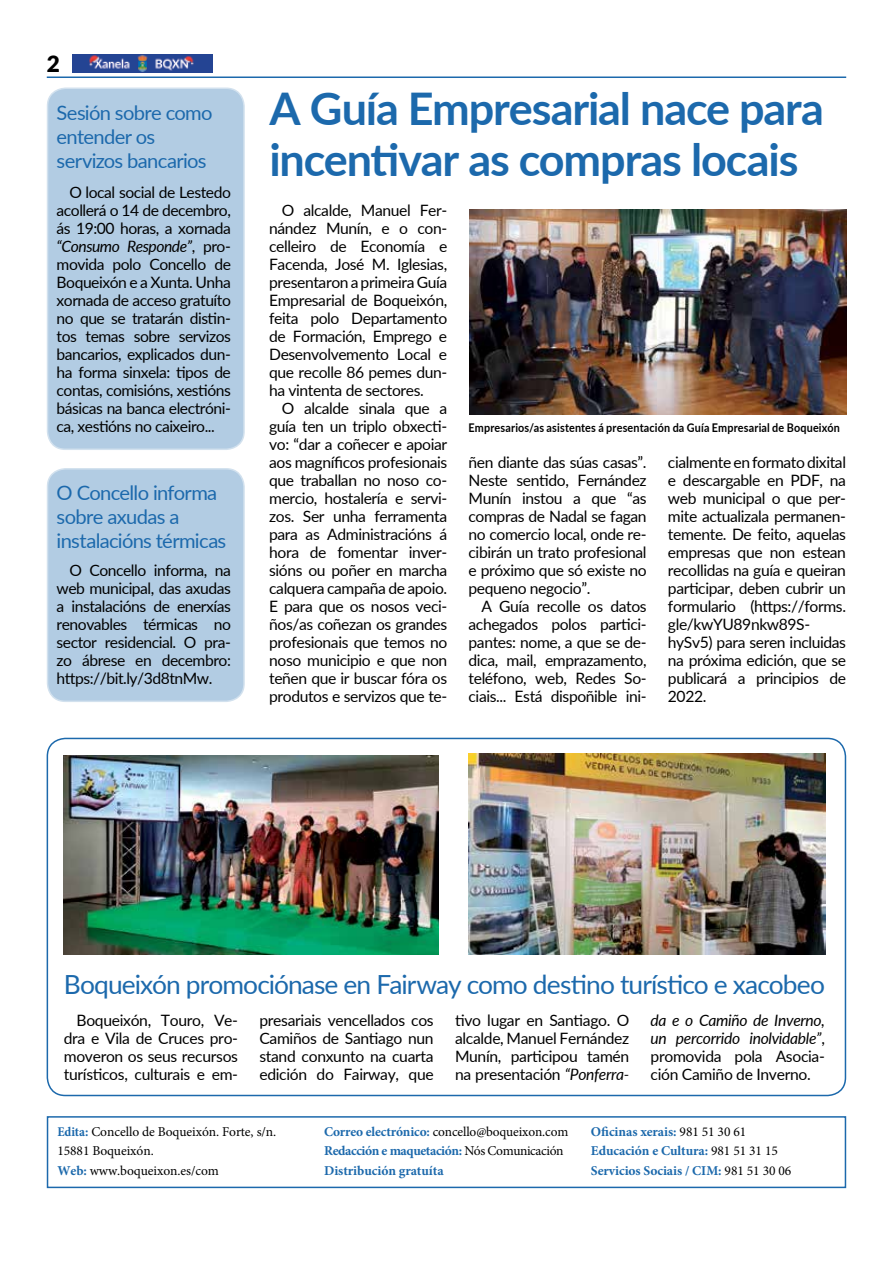
<style>
.page{position:relative;width:893px;height:1263px;background:#fff}
.page>*{position:absolute;margin:0;border:0;box-sizing:border-box;transform-origin:0 0}
.t1{font:700 45px/51px "Lato";letter-spacing:-.025em;color:#1c69ac}
.t2{font:26.4px "Lato";letter-spacing:-.035em;color:#1c69ac}
.t3{font:900 22.5px "Lato";color:#000}
.t4{font:19.95px/24px "Lato";letter-spacing:-.035em;color:#1c69ac}
.t5{font:15.6px/18px "Lato";letter-spacing:-.025em;color:#000;text-align:justify}
.t6{font:italic 15.6px/18px "Lato";letter-spacing:-.02em;color:#000;text-align:justify}
.t7{font:700 13.5px/19.5px "Minion Pro";letter-spacing:-.005em;color:#1c69ac}
.t8{font:13.5px/19.5px "Minion Pro";letter-spacing:-.005em;color:#000}
.t9{font:700 12px "Lato";letter-spacing:.015em;color:#000;scale:.9 1}
.s1{font-style:italic}
.s2{font-style:normal}
.s3{font-weight:700;font-stretch:condensed;color:#1c69ac}
.s4{font-weight:700;color:#1c69ac}
.s5{font-weight:400;color:#000}
</style>
<div class="page">
<hr style="left:47px;top:77px;width:799px;height:1px;background:#1c69ac">
<img style="left:72px;top:54px;width:141px;height:18px">
<div style="left:47px;top:1116px;width:799px;height:72px;border:2px solid #1c69ac"></div>
<div style="left:47px;top:738px;width:799px;height:358px;border:2px solid #1c69ac;border-radius:18px"></div>
<img style="left:469px;top:753px;width:357px;height:201px">
<img style="left:64px;top:756px;width:374px;height:198px">
<div style="left:48px;top:88px;width:196px;height:361px;background:#b2cce3;border-radius:18px"></div>
<div style="left:47px;top:88px;width:198px;height:362px;border:2px solid #d2e1ee;border-radius:18px"></div>
<img style="left:469px;top:210px;width:377px;height:204px">
<div style="left:48px;top:469px;width:196px;height:232px;background:#b2cce3;border-radius:18px"></div>
<div style="left:47px;top:468px;width:198px;height:234px;border:2px solid #d2e1ee;border-radius:18px"></div>
<h3 class="t3" style="left:47px;top:47px;width:15px">2</h3>
<p class="t4" style="left:57px;top:100px;width:157px">Sesión sobre como entender os servizos bancarios</p>
<p class="t5" style="left:57px;top:183px;width:176px;text-indent:13px">O local social de Lestedo acollerá o 14 de decembro, ás 19:00 horas, a xornada <span class="s1">“Consumo Responde”</span>, pro&shy;movida polo Concello de Boqueixón e a Xunta. Unha xornada de acceso gratuíto no que se tratarán distin&shy;tos temas sobre servizos bancarios, explicados dun&shy;ha forma sinxela: tipos de contas, comisións, xestións básicas na banca electróni&shy;ca, xestións no caixeiro...</p>
<p class="t4" style="left:57px;top:480px;width:171px">O Concello informa sobre axudas a instalacións térmicas</p>
<p class="t5" style="left:57px;top:561px;width:176px;text-indent:13px">O Concello informa, na web municipal, das axudas a instalacións de enerxías renovables térmicas no sector residencial. O pra&shy;zo ábrese en decembro: https://bit.ly/3d8tnMw.</p>
<h1 class="t1" style="left:269px;top:81px;width:556px">A Guía Empresarial nace para incentivar as compras locais</h1>
<p class="t5" style="left:269px;top:201px;width:180px;text-indent:13px">O alcalde, Manuel Fer&shy;nández Munín, e o con&shy;celleiro de Economía e Facenda, José M. Iglesias, presentaron a primeira Guía Empresarial de Boqueixón, feita polo Departamento de Formación, Emprego e Desenvolvemento Local e que recolle 86 pemes dun&shy;ha vintenta de sectores.</p>
<p class="t5" style="left:269px;top:399px;width:180px;text-indent:13px">O alcalde sinala que a guía ten un triplo obxecti&shy;vo: “dar a coñecer e apoiar aos magníficos profesionais que traballan no noso co&shy;mercio, hostalería e servi&shy;zos. Ser unha ferramenta para as Administracións á hora de fomentar inver&shy;sións ou poñer en marcha calquera campaña de apoio.<br>E para que os nosos veci&shy;ños/as coñezan os grandes profesionais que temos no noso municipio e que non teñen que ir buscar fóra os produtos e servizos que te-</p>
<p class="t9" style="left:469px;top:419px;width:414px">Empresarios/as asistentes á presentación da Guía Empresarial de Boqueixón</p>
<p class="t5" style="left:469px;top:453px;width:180px">ñen diante das súas casas”.<br>Neste sentido, Fernández Munín instou a que “as compras de Nadal se fagan no comercio local, onde re&shy;cibirán un trato profesional e próximo que só existe no pequeno negocio”.</p>
<p class="t5" style="left:469px;top:597px;width:180px;text-indent:13px">A Guía recolle os datos achegados polos partici&shy;pantes: nome, a que se de&shy;dica, mail, emprazamento, teléfono, web, Redes So&shy;ciais... Está dispoñible ini-</p>
<p class="t5" style="left:668px;top:453px;width:180px;text-align:left">cialmente en formato dixital e descargable en PDF, na web municipal o que per&shy;mite actualizala permanen&shy;temente. De feito, aquelas empresas que non estean recollidas na guía e queiran participar, deben cubrir un formulario (https://forms. gle/kwYU89nkw89S&shy;hySv5) para seren incluidas na próxima edición, que se publicará a principios de<br>2022.</p>
<h2 class="t2" style="left:64px;top:966px;width:763px">Boqueixón promociónase en Fairway como destino turístico e xacobeo</h2>
<p class="t5" style="left:64px;top:1011px;width:176px;text-indent:13px">Boqueixón, Touro, Ve&shy;dra e Vila de Cruces pro&shy;moveron os seus recursos turísticos, culturais e em-</p>
<p class="t5" style="left:259px;top:1011px;width:176px">presariais vencellados cos Camiños de Santiago nun stand conxunto na cuarta edición do Fairway, que</p>
<p class="t5" style="left:455px;top:1011px;width:176px">tivo lugar en Santiago. O alcalde, Manuel Fernández Munín, participou tamén na presentación <span class="s1">“Ponferra-</span></p>
<p class="t6" style="left:651px;top:1011px;width:176px">da e o Camiño de Inverno, un percorrido inolvidable”<span class="s2">, promovida pola Asocia&shy;ción Camiño de Inverno.</span></p>
<p class="t8" style="left:57px;top:1122px;width:220px"><span class="s3">Edita:</span> Concello de Boqueixón. Forte, s/n.<br>15881 Boqueixón.<br><span class="s4">Web:</span> www.boqueixon.es/com</p>
<p class="t7" style="left:324px;top:1121px;width:246px">Correo electrónico: <span class="s5">concello@boqueixon.com<br></span>Redacción e maquetación: <span class="s5">Nós Comunicación<br></span>Distribución gratuíta</p>
<p class="t7" style="left:591px;top:1121px;width:202px">Oficinas xerais: <span class="s5">981 51 30 61<br></span>Educación e Cultura: <span class="s5">981 51 31 15<br></span>Servicios Sociais / CIM: <span class="s5">981 51 30 06</span></p>
</div>
